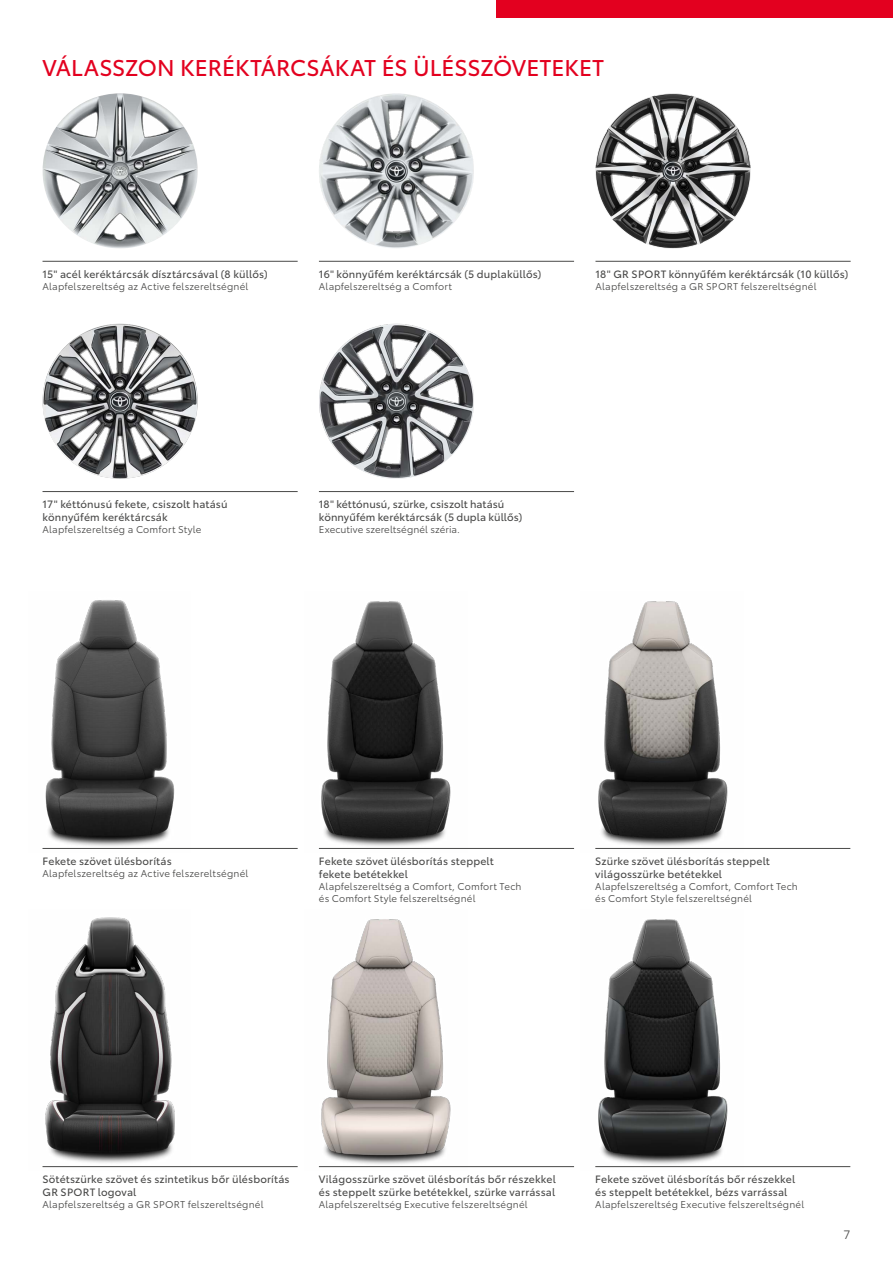
<style>
.page{position:relative;width:893px;height:1263px;background:#fff}
.page>*{position:absolute;margin:0;border:0;box-sizing:border-box;transform-origin:0 0}
.t1{font:22.5px "Toyota Type";letter-spacing:-.005em;color:#e3001f}
.t2{font:12px "Toyota Type";color:#494948}
.t3{font:10.5px/13.5px "Toyota Type";letter-spacing:.015em;color:#494948}
.t4{font:9.75px/12px "Toyota Type";letter-spacing:.02em;color:#494948}
</style>
<div class="page">
<img style="left:43px;top:93px;width:155px;height:155px;border-radius:78px">
<img style="left:319px;top:93px;width:155px;height:155px;border-radius:78px">
<img style="left:43px;top:324px;width:155px;height:155px;border-radius:78px">
<img style="left:319px;top:324px;width:155px;height:155px">
<img style="left:595px;top:93px;width:156px;height:156px;border-radius:78px">
<img style="left:42px;top:600px;width:133px;height:249px">
<img style="left:318px;top:601px;width:133px;height:248px">
<img style="left:598px;top:601px;width:130px;height:247px">
<img style="left:42px;top:917px;width:149px;height:251px">
<img style="left:595px;top:919px;width:149px;height:249px">
<img style="left:318px;top:919px;width:149px;height:249px">
<hr style="left:43px;top:848px;width:255px;height:1px;background:#494948">
<hr style="left:595px;top:848px;width:255px;height:1px;background:#494948">
<hr style="left:319px;top:1166px;width:255px;height:1px;background:#494948">
<hr style="left:319px;top:848px;width:255px;height:1px;background:#494948">
<hr style="left:43px;top:1166px;width:255px;height:1px;background:#494948">
<hr style="left:595px;top:1166px;width:255px;height:1px;background:#494948">
<hr style="left:43px;top:261px;width:255px;height:1px;background:#494948">
<hr style="left:319px;top:261px;width:255px;height:1px;background:#494948">
<hr style="left:43px;top:491px;width:255px;height:1px;background:#494948">
<hr style="left:319px;top:491px;width:255px;height:1px;background:#494948">
<hr style="left:595px;top:261px;width:256px;height:1px;background:#494948">
<div style="left:497px;top:0;width:396px;height:17px;background:#e3001f"></div>
<h1 class="t1" style="left:43px;top:51px;width:563px">VÁLASSZON KERÉKTÁRCSÁKAT ÉS ÜLÉSSZÖVETEKET</h1>
<p class="t3" style="left:43px;top:266px;width:227px">15" acél keréktárcsák dísztárcsával (8 küllős)</p>
<p class="t4" style="left:43px;top:279px;width:207px">Alapfelszereltség az Active felszereltségnél</p>
<p class="t3" style="left:319px;top:266px;width:224px">16" könnyűfém keréktárcsák (5 duplaküllős)</p>
<p class="t4" style="left:319px;top:279px;width:134px">Alapfelszereltség a Comfort</p>
<p class="t3" style="left:595px;top:266px;width:254px">18" GR SPORT könnyűfém keréktárcsák (10 küllős)</p>
<p class="t4" style="left:595px;top:279px;width:222px">Alapfelszereltség a GR SPORT felszereltségnél</p>
<p class="t3" style="left:43px;top:496px;width:187px">17" kéttónusú fekete, csiszolt hatású könnyűfém keréktárcsák</p>
<p class="t4" style="left:43px;top:523px;width:160px">Alapfelszereltség a Comfort Style</p>
<p class="t3" style="left:319px;top:496px;width:205px">18" kéttónusú, szürke, csiszolt hatású könnyűfém keréktárcsák (5 dupla küllős)</p>
<p class="t4" style="left:319px;top:523px;width:143px">Executive szereltségnél széria.</p>
<p class="t3" style="left:43px;top:853px;width:131px">Fekete szövet ülésborítás</p>
<p class="t4" style="left:43px;top:866px;width:207px">Alapfelszereltség az Active felszereltségnél</p>
<p class="t3" style="left:319px;top:853px;width:176px">Fekete szövet ülésborítás steppelt fekete betétekkel</p>
<p class="t4" style="left:319px;top:880px;width:204px">Alapfelszereltség a Comfort, Comfort Tech és Comfort Style felszereltségnél</p>
<p class="t3" style="left:595px;top:853px;width:176px">Szürke szövet ülésborítás steppelt világosszürke betétekkel</p>
<p class="t4" style="left:595px;top:880px;width:204px">Alapfelszereltség a Comfort, Comfort Tech és Comfort Style felszereltségnél</p>
<p class="t3" style="left:43px;top:1171px;width:249px">Sötétszürke szövet és szintetikus bőr ülésborítás<br>GR SPORT logoval</p>
<p class="t4" style="left:43px;top:1198px;width:222px">Alapfelszereltség a GR SPORT felszereltségnél</p>
<p class="t3" style="left:319px;top:1171px;width:238px">Világosszürke szövet ülésborítás bőr részekkel és steppelt szürke betétekkel, szürke varrással</p>
<p class="t4" style="left:319px;top:1198px;width:210px">Alapfelszereltség Executive felszereltségnél</p>
<p class="t3" style="left:595px;top:1171px;width:201px">Fekete szövet ülésborítás bőr részekkel és steppelt betétekkel, bézs varrással</p>
<p class="t4" style="left:595px;top:1198px;width:210px">Alapfelszereltség Executive felszereltségnél</p>
<p class="t2" style="left:843px;top:1226px;width:8px">7</p>
</div>
